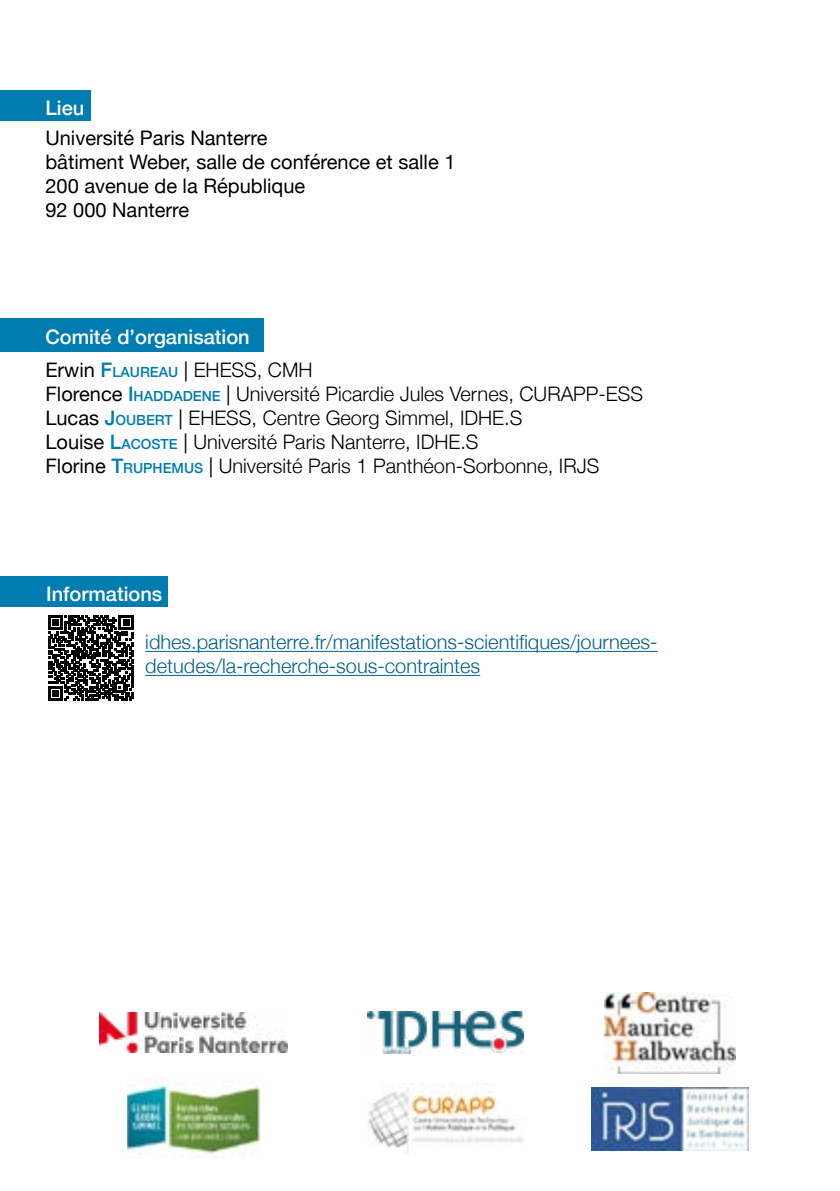
<style>
.page{position:relative;width:840px;height:1191px;background:#fff}
.page>*{position:absolute;margin:0;border:0;box-sizing:border-box;transform-origin:0 0}
.t1{font:300 20px/24px "Helvetica Neue";color:#000}
.t2{font:300 20px/24px "Helvetica Neue";color:#00628b}
.t3{font:20px/24px "Helvetica Neue";color:#000}
.t4{font:500 20px/33.2px "Helvetica Neue";color:#fff}
.s1{font-weight:400;color:#000}
.s2{color:#007cb0}
.s3{font-size:14px;color:#007cb0}
.s4{font-weight:300;color:#000}
.s5{font-weight:400}
.s6{font-weight:500;color:#007cb0}
.s7{font-weight:500;font-size:14px;color:#007cb0}
</style>
<div class="page">
<div style="left:0;top:319px;width:264px;height:33px;background:#007cb0"></div>
<div style="left:1px;top:576px;width:167px;height:31px;background:#007cb0"></div>
<hr style="left:145px;top:651px;width:512px;height:1px;background:#00628b">
<hr style="left:145px;top:675px;width:335px;height:1px;background:#00628b">
<svg style="left:48px;top:615px;width:85px;height:85px"></svg>
<img style="left:99px;top:1012px;width:188px;height:41px">
<img style="left:367px;top:1011px;width:156px;height:42px">
<img style="left:604px;top:992px;width:130px;height:81px">
<div style="left:0;top:90px;width:90px;height:31px;background:#007cb0"></div>
<img style="left:127px;top:1079px;width:132px;height:79px">
<img style="left:368px;top:1083px;width:155px;height:71px">
<img style="left:591px;top:1087px;width:156px;height:63px">
<p class="t4" style="left:45px;top:90px;width:40px">Lieu</p>
<p class="t3" style="left:45px;top:127px;width:411px">Université Paris Nanterre<br>bâtiment Weber, salle de conférence et salle 1<br>200 avenue de la République<br>92 000 Nanterre</p>
<p class="t4" style="left:45px;top:319px;width:268px">Comité d’organisation<br><span class="s1">Erwin</span> <span class="s2">F</span><span class="s3">LAUREAU</span> <span class="s1">|</span> <span class="s4">EHESS, CMH</span></p>
<p class="t1" style="left:45px;top:381px;width:598px"><span class="s5">Florence</span> <span class="s6">I</span> <span class="s7">HADDADENE</span> <span class="s5">|</span> Université Picardie Jules Vernes, CURAPP-ESS <span class="s5">Lucas</span> <span class="s6">J</span><span class="s7">OUBERT</span> <span class="s5">|</span> EHESS, Centre Georg Simmel, IDHE.S<br><span class="s5">Louise</span> <span class="s6">L</span><span class="s7">ACOSTE</span> <span class="s5">|</span> Université Paris Nanterre, IDHE.S<br><span class="s5">Florine</span> <span class="s6">T</span><span class="s7">RUPHEMUS</span> <span class="s5">|</span> Université Paris 1 Panthéon-Sorbonne, IRJS</p>
<p class="t4" style="left:46px;top:576px;width:117px">Informations</p>
<p class="t2" style="left:145px;top:629px;width:513px">idhes.parisnanterre.fr/manifestations-scientifiques/journees&shy;detudes/la-recherche-sous-contraintes</p>
</div>
